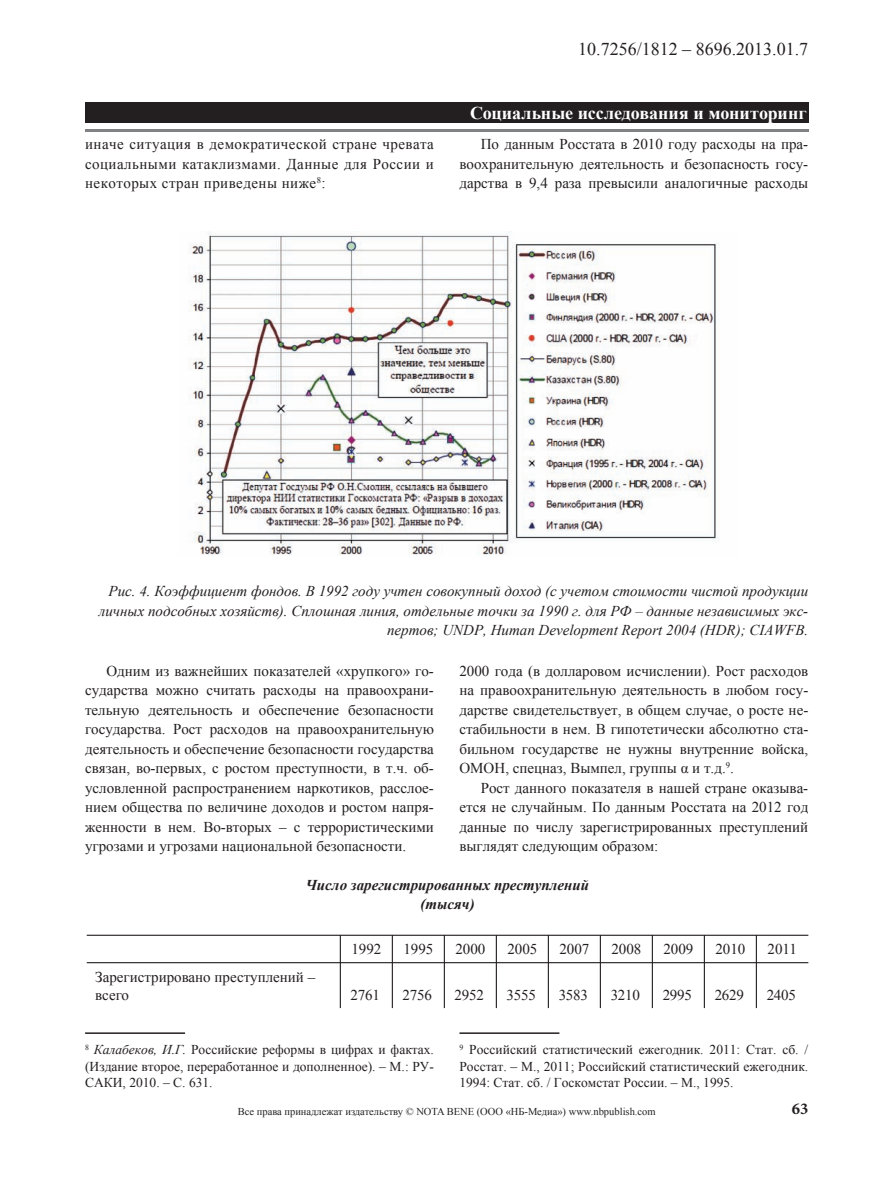
<style>
.page{position:relative;width:893px;height:1191px;background:#fff}
.page>*{position:absolute;margin:0;border:0;box-sizing:border-box;transform-origin:0 0}
.t1{font:700 18px "Times New Roman";letter-spacing:-.005em;color:#fff}
.t2{font:18px "Times New Roman";color:#231f20}
.t3{font:700 16.5px "Minion Pro";color:#231f20}
.t4{font:15px/19.5px "Times New Roman";color:#231f20;text-align:justify}
.t5{font:italic 15px/19.5px "Times New Roman";color:#231f20;text-align:right}
.t6{font:15px "Times New Roman";letter-spacing:-.015em;color:#231f20}
.t7{font:italic 700 15px/19.5px "Times New Roman";color:#231f20;text-align:center}
.t8{font:13.5px/16.2px "Times New Roman";color:#231f20;text-align:justify}
.t9{font:10.5px "Times New Roman";color:#231f20}
.s1{font-style:inherit}
.s2{font-style:italic}
</style>
<div class="page">
<hr style="left:85px;top:129px;width:723px;height:2px;background:#7f8184">
<div style="left:85px;top:102px;width:723px;height:21px;background:#231f20"></div>
<hr style="left:85px;top:1032px;width:100px;height:2px;background:#231f20">
<hr style="left:459px;top:1032px;width:100px;height:2px;background:#231f20">
<img style="left:188px;top:231px;width:531px;height:324px">
<svg style="left:340px;top:936px;width:1px;height:26px"></svg>
<svg style="left:392px;top:936px;width:1px;height:26px"></svg>
<svg style="left:444px;top:936px;width:1px;height:26px"></svg>
<svg style="left:496px;top:936px;width:1px;height:26px"></svg>
<hr style="left:547px;top:936px;width:2px;height:26px;background:#231f20">
<hr style="left:599px;top:936px;width:2px;height:26px;background:#231f20">
<hr style="left:651px;top:936px;width:2px;height:26px;background:#231f20">
<hr style="left:703px;top:936px;width:2px;height:26px;background:#231f20">
<hr style="left:755px;top:936px;width:2px;height:26px;background:#231f20">
<hr style="left:87px;top:935px;width:721px;height:1px;background:#231f20">
<hr style="left:87px;top:962px;width:721px;height:1px;background:#231f20">
<hr style="left:340px;top:963px;width:1px;height:45px;background:#231f20">
<hr style="left:392px;top:963px;width:1px;height:45px;background:#231f20">
<hr style="left:444px;top:963px;width:1px;height:45px;background:#231f20">
<hr style="left:496px;top:963px;width:1px;height:45px;background:#231f20">
<hr style="left:547px;top:963px;width:2px;height:45px;background:#231f20">
<hr style="left:599px;top:963px;width:2px;height:45px;background:#231f20">
<hr style="left:651px;top:963px;width:2px;height:45px;background:#231f20">
<hr style="left:703px;top:963px;width:2px;height:45px;background:#231f20">
<hr style="left:755px;top:963px;width:2px;height:45px;background:#231f20">
<p class="t2" style="left:578px;top:39px;width:232px">10.7256/1812 ñ 8696.2013.01.7</p>
<p class="t4" style="left:85px;top:134px;width:350px">иначе ситуация в демократической стране чревата социальными катаклизмами<span class="s1">.</span> Данные для России и некоторых стран приведены ниже<sup>8</sup><span class="s1">:</span></p>
<p class="t1" style="left:470px;top:103px;width:338px">Социальные исследования и мониторинг</p>
<p class="t4" style="left:459px;top:134px;width:350px;text-indent:21px">По данным Росстата в <span class="s1">2010</span> году расходы на пра&shy;воохранительную деятельность и безопасность госу&shy;дарства в <span class="s1">9,4</span> раза превысили аналогичные расходы</p>
<p class="t5" style="left:99px;top:582px;width:711px">Рис<span class="s1">. 4.</span> Коэффициент фондов<span class="s1">.</span> В <span class="s1">1992</span> году учтен совокупный доход <span class="s1">(</span>с учетом стоимости чистой продукции личных подсобных хозяйств<span class="s1">).</span> Сплошная линия<span class="s1">,</span> отдельные точки за <span class="s1">1990</span> г<span class="s1">.</span> для РФ <span class="s1">ñ</span> данные независимых экс&shy;пертов<span class="s1">; UNDP, Human Development Report 2004 (HDR); CIAWFB.</span></p>
<p class="t4" style="left:85px;top:661px;width:350px;text-indent:21px">Одним из важнейших показателей <span class="s1">´</span>хрупкого<span class="s1">ª</span> го&shy;сударства можно считать расходы на правоохрани&shy;тельную деятельность и обеспечение безопасности государства<span class="s1">.</span> Рост расходов на правоохранительную деятельность и обеспечение безопасности государства связан<span class="s1">,</span> во<span class="s1">-</span>первых<span class="s1">,</span> с ростом преступности<span class="s1">,</span> в т<span class="s1">.</span>ч<span class="s1">.</span> об&shy;условленной распространением наркотиков<span class="s1">,</span> расслое&shy;нием общества по величине доходов и ростом напря&shy;женности в нем<span class="s1">.</span> Во<span class="s1">-</span>вторых <span class="s1">ñ</span> с террористическими угрозами и угрозами национальной безопасности<span class="s1">.</span></p>
<p class="t4" style="left:459px;top:661px;width:350px"><span class="s1">2000</span> года <span class="s1">(</span>в долларовом исчислении<span class="s1">).</span> Рост расходов на правоохранительную деятельность в любом госу&shy;дарстве свидетельствует<span class="s1">,</span> в общем случае<span class="s1">,</span> о росте не&shy;стабильности в нем<span class="s1">.</span> В гипотетически абсолютно ста&shy;бильном государстве не нужны внутренние войска<span class="s1">, </span>ОМОН<span class="s1">,</span> спецназ<span class="s1">,</span> Вымпел<span class="s1">,</span> группы α и т<span class="s1">.</span>д<span class="s1">.</span><sup>9</sup><span class="s1">.</span></p>
<p class="t4" style="left:459px;top:778px;width:350px;text-indent:21px">Рост данного показателя в нашей стране оказыва&shy;ется не случайным<span class="s1">.</span> По данным Росстата на <span class="s1">2012</span> год данные по числу зарегистрированных преступлений выглядят следующим образом<span class="s1">:</span></p>
<p class="t7" style="left:306px;top:875px;width:285px">Число зарегистрированных преступлений <span class="s1">(</span>тысяч<span class="s1">)</span></p>
<p class="t6" style="left:351px;top:941px;width:31px">1992</p>
<p class="t6" style="left:403px;top:941px;width:31px">1995</p>
<p class="t6" style="left:455px;top:941px;width:31px">2000</p>
<p class="t6" style="left:507px;top:941px;width:31px">2005</p>
<p class="t6" style="left:559px;top:941px;width:31px">2007</p>
<p class="t6" style="left:611px;top:941px;width:31px">2008</p>
<p class="t6" style="left:663px;top:941px;width:31px">2009</p>
<p class="t6" style="left:715px;top:941px;width:31px">2010</p>
<p class="t6" style="left:767px;top:941px;width:31px">2011</p>
<p class="t4" style="left:95px;top:968px;width:221px;line-height:18px">Зарегистрировано преступлений <span class="s1">ñ </span>всего</p>
<p class="t6" style="left:350px;top:986px;width:31px">2761</p>
<p class="t6" style="left:402px;top:986px;width:31px">2756</p>
<p class="t6" style="left:454px;top:986px;width:31px">2952</p>
<p class="t6" style="left:506px;top:986px;width:31px">3555</p>
<p class="t6" style="left:558px;top:986px;width:31px">3583</p>
<p class="t6" style="left:610px;top:986px;width:31px">3210</p>
<p class="t6" style="left:662px;top:986px;width:31px">2995</p>
<p class="t6" style="left:714px;top:986px;width:31px">2629</p>
<p class="t6" style="left:766px;top:986px;width:31px">2405</p>
<p class="t8" style="left:85px;top:1042px;width:350px"><sup>8</sup> <span class="s2">Калабеков</span><span class="s2">,</span> <span class="s2">И</span><span class="s2">.</span><span class="s2">Г</span><span class="s2">.</span> Российские реформы в цифрах и фактах<span class="s1">. (</span>Издание второе<span class="s1">,</span> переработанное и дополненное<span class="s1">). ñ</span> М<span class="s1">.:</span> РУ<span class="s1">-</span>САКИ<span class="s1">, 2010. ñ</span> С<span class="s1">. 631.</span></p>
<p class="t8" style="left:459px;top:1042px;width:350px"><sup>9</sup> Российский статистический ежегодник<span class="s1">. 2011:</span> Стат<span class="s1">.</span> сб<span class="s1">. / </span>Росстат<span class="s1">. ñ</span> М<span class="s1">., 2011;</span> Российский статистический ежегодник<span class="s1">.<br>1994:</span> Стат<span class="s1">.</span> сб<span class="s1">. /</span> Госкомстат России<span class="s1">. ñ</span> М<span class="s1">., 1995.</span></p>
<p class="t9" style="left:238px;top:1106px;width:419px">Все права принадлежат издательству <span class="s1">© NOTA BENE (</span>ООО <span class="s1">´</span>НБ<span class="s1">-</span>Медиа<span class="s1">ª) www.nbpublish.com</span></p>
<p class="t3" style="left:791px;top:1102px;width:18px">63</p>
</div>
